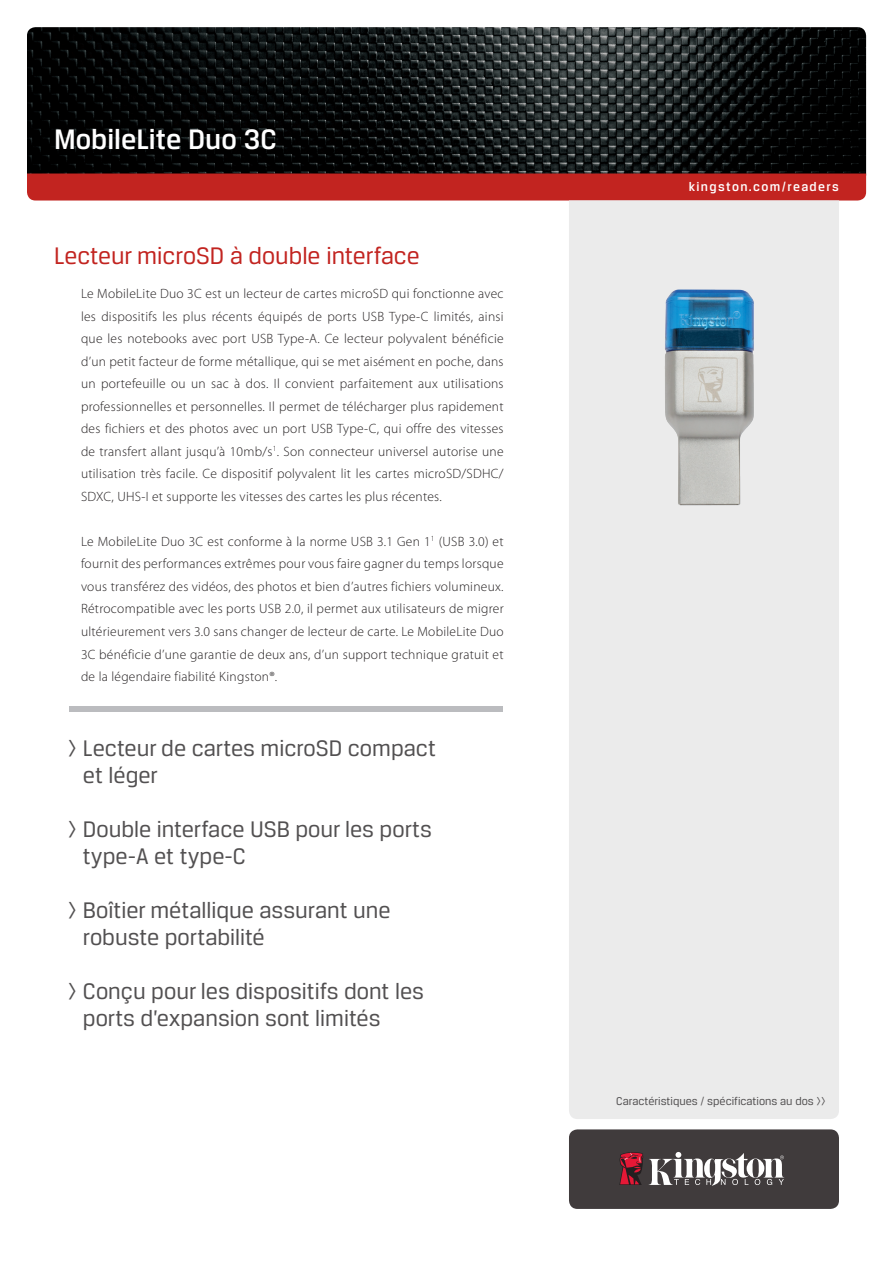
<style>
.page{position:relative;width:893px;height:1263px;background:#fff}
.page>*{position:absolute;margin:0;border:0;box-sizing:border-box;transform-origin:0 0}
.Product_Name_Header{font:500 30px "Breuer Text";color:#fff}
.Copy_Headline_RBNo31{font:25.5px "Breuer Text";color:#c22420}
.Bullet_Points_Block{font:24px/27px "Breuer Text";color:#525051}
.Body_Copy_Block{font:300 13.5px/22.5px "Myriad Pro";letter-spacing:.02em;color:#231f20;text-align:justify}
.URL_Block{font:500 13.5px "Breuer Text";letter-spacing:.1em;color:#fff}
.More_Text{font:12px "Breuer Text";color:#525051}
</style>
<div class="page">
<img style="left:27px;top:27px;width:839px;height:146px">
<div style="left:27px;top:173px;width:839px;height:27px;background:#c22420"></div>
<div style="left:569px;top:200px;width:270px;height:919px;background:#ebebeb"></div>
<div style="left:569px;top:1129px;width:270px;height:80px;background:#403b3c;border-radius:9px"></div>
<svg style="left:649px;top:1152px;width:135px;height:34px"></svg>
<svg style="left:619px;top:1152px;width:24px;height:33px"></svg>
<div style="left:69px;top:706px;width:433px;height:6px;background:#bbbcbf"></div>
<img style="left:657px;top:284px;width:103px;height:228px">
<p class="Product_Name_Header" style="left:54px;top:122px;width:224px">MobileLite Duo 3C</p>
<p class="Copy_Headline_RBNo31" style="left:54px;top:242px;width:367px">Lecteur microSD à double interface</p>
<p class="Body_Copy_Block" style="left:81px;top:283px;width:424px">Le MobileLite Duo 3C est un lecteur de cartes microSD qui fonctionne avec les dispositifs les plus récents équipés de ports USB Type-C limités, ainsi que les notebooks avec port USB Type-A. Ce lecteur polyvalent bénéficie d’un petit facteur de forme métallique, qui se met aisément en poche, dans un portefeuille ou un sac à dos. Il convient parfaitement aux utilisations professionnelles et personnelles. Il permet de télécharger plus rapidement des fichiers et des photos avec un port USB Type-C, qui offre des vitesses de transfert allant jusqu’à 10mb/s<sup>1</sup>. Son connecteur universel autorise une utilisation très facile. Ce dispositif polyvalent lit les cartes microSD/SDHC/ SDXC, UHS-I et supporte les vitesses des cartes les plus récentes.</p>
<p class="Body_Copy_Block" style="left:81px;top:530px;width:424px">Le MobileLite Duo 3C est conforme à la norme USB 3.1 Gen 1<sup>1</sup> (USB 3.0) et fournit des performances extrêmes pour vous faire gagner du temps lorsque vous transférez des vidéos, des photos et bien d’autres fichiers volumineux.<br>Rétrocompatible avec les ports USB 2.0, il permet aux utilisateurs de migrer ultérieurement vers 3.0 sans changer de lecteur de carte. Le MobileLite Duo 3C bénéficie d’une garantie de deux ans, d’un support technique gratuit et de la légendaire fiabilité Kingston®.</p>
<p class="Bullet_Points_Block" style="left:83px;top:734px;width:354px;text-indent:-15px">&gt; Lecteur de cartes microSD compact et léger</p>
<p class="Bullet_Points_Block" style="left:83px;top:815px;width:350px;text-indent:-15px">&gt; Double interface USB pour les ports type-A et type-C</p>
<p class="Bullet_Points_Block" style="left:83px;top:896px;width:309px;text-indent:-15px">&gt; Boîtier métallique assurant une robuste portabilité</p>
<p class="Bullet_Points_Block" style="left:83px;top:977px;width:343px;text-indent:-15px">&gt; Conçu pour les dispositifs dont les ports d’expansion sont limités</p>
<p class="URL_Block" style="left:689px;top:179px;width:152px">kingston.com/readers</p>
<p class="More_Text" style="left:616px;top:1094px;width:211px">Caractéristiques / spécifications au dos &gt;&gt;</p>
</div>
